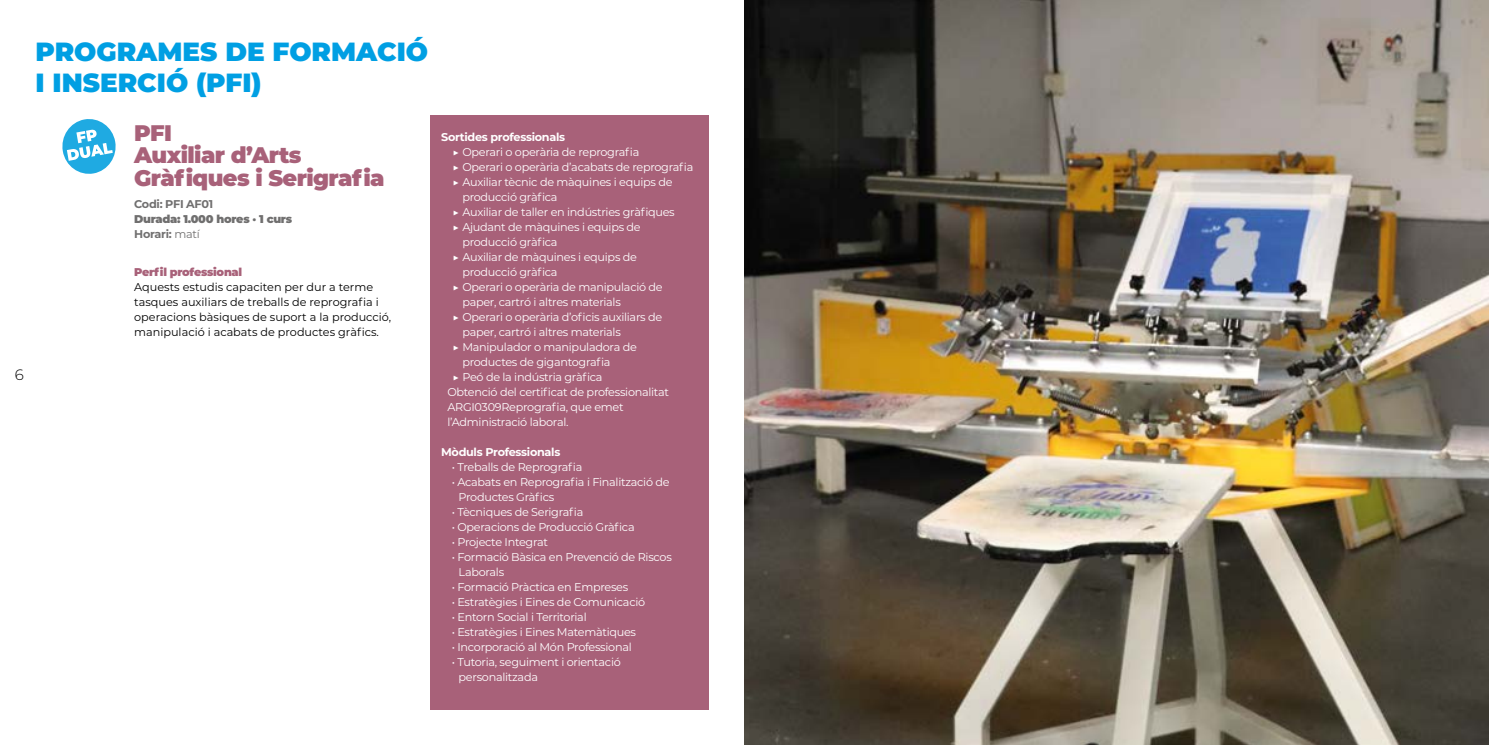
<style>
.page{position:relative;width:1489px;height:745px;background:#fff}
.page>*{position:absolute;margin:0;border:0;box-sizing:border-box;transform-origin:0 0}
.t1{font:900 26.25px/31.5px "Montserrat";color:#009fe3}
.t2{font:900 22.5px/22.5px "Montserrat";letter-spacing:-.025em;color:#a86179}
.t3{font:300 15px "Montserrat";color:#000}
.t4{font:11.25px/15px "Montserrat";letter-spacing:-.025em;color:#fff}
.t5{font:11.25px/15px "Montserrat";color:#000}
.t6{font:700 11.25px "Montserrat";letter-spacing:-.025em;color:#fff}
.t7{font:900 11.25px/15px "Montserrat";letter-spacing:-.025em;color:#706f6f}
.t8{font:900 11.25px "Montserrat";letter-spacing:-.025em;color:#a86179}
.t9{font:700 11.25px "Montserrat";letter-spacing:-.03em;color:#706f6f}
.s1{font-weight:700}
.s2{font-weight:400}
</style>
<div class="page">
<div style="left:430px;top:115px;width:279px;height:594px;background:#a86179"></div>
<img style="left:744px;top:0;width:744px;height:744px">
<svg style="left:62px;top:119px;width:54px;height:55px"></svg>
<h3 class="t3" style="left:15px;top:364px;width:11px">6</h3>
<h1 class="t1" style="left:35px;top:34px;width:394px">PROGRAMES DE FORMACIÓ<br>I INSERCIÓ (PFI)</h1>
<h2 class="t2" style="left:134px;top:120px;width:252px">PFI<br>Auxiliar d’Arts<br>Gràfiques i Serigrafia</h2>
<p class="t9" style="left:134px;top:195px;width:80px">Codi: PFI AF01</p>
<p class="t7" style="left:134px;top:210px;width:159px">Durada: 1.000 hores · 1 curs<br><span class="s1">Horari:</span> <span class="s2">matí</span></p>
<p class="t8" style="left:134px;top:263px;width:109px">Perfil professional</p>
<p class="t5" style="left:134px;top:279px;width:258px">Aquests estudis capaciten per dur a terme tasques auxiliars de treballs de reprografia i operacions bàsiques de suport a la producció, manipulació i acabats de productes gràfics.</p>
<p class="t6" style="left:441px;top:128px;width:126px">Sortides professionals</p>
<p class="t4" style="left:452px;top:144px;width:188px">▶ Operari o operària de reprografia</p>
<p class="t4" style="left:452px;top:159px;width:242px">▶ Operari o operària d’acabats de reprografia</p>
<p class="t4" style="left:452px;top:174px;width:221px">▶ Auxiliar tècnic de màquines i equips de</p>
<p class="t4" style="left:462px;top:189px;width:97px">producció gràfica</p>
<p class="t4" style="left:452px;top:204px;width:224px">▶ Auxiliar de taller en indústries gràfiques</p>
<p class="t4" style="left:452px;top:219px;width:190px">▶ Ajudant de màquines i equips de</p>
<p class="t4" style="left:462px;top:234px;width:97px">producció gràfica</p>
<p class="t4" style="left:452px;top:249px;width:186px">▶ Auxiliar de màquines i equips de</p>
<p class="t4" style="left:462px;top:264px;width:97px">producció gràfica</p>
<p class="t4" style="left:452px;top:279px;width:212px">▶ Operari o operària de manipulació de</p>
<p class="t4" style="left:462px;top:294px;width:160px">paper, cartró i altres materials</p>
<p class="t4" style="left:452px;top:309px;width:211px">▶ Operari o operària d’oficis auxiliars de</p>
<p class="t4" style="left:462px;top:323px;width:160px">paper, cartró i altres materials</p>
<p class="t4" style="left:452px;top:338px;width:186px">▶ Manipulador o manipuladora de</p>
<p class="t4" style="left:462px;top:353px;width:150px">productes de gigantografia</p>
<p class="t4" style="left:452px;top:368px;width:152px">▶ Peó de la indústria gràfica</p>
<p class="t4" style="left:447px;top:383px;width:223px">Obtenció del certificat de professionalitat</p>
<p class="t4" style="left:447px;top:398px;width:178px">ARGI0309Reprografia, que emet</p>
<p class="t4" style="left:447px;top:413px;width:123px">l’Administració laboral.</p>
<p class="t6" style="left:441px;top:443px;width:121px">Mòduls Professionals</p>
<p class="t4" style="left:452px;top:458px;width:132px">• Treballs de Reprografia</p>
<p class="t4" style="left:458px;top:473px;width:212px;text-indent:-7px">• Acabats en Reprografia i Finalització de<br>Productes Gràfics</p>
<p class="t4" style="left:452px;top:503px;width:133px">• Tècniques de Serigrafia</p>
<p class="t4" style="left:452px;top:518px;width:184px">• Operacions de Producció Gràfica</p>
<p class="t4" style="left:452px;top:533px;width:98px">• Projecte Integrat</p>
<p class="t4" style="left:458px;top:548px;width:215px;text-indent:-7px">• Formació Bàsica en Prevenció de Riscos<br>Laborals</p>
<p class="t4" style="left:452px;top:578px;width:178px">• Formació Pràctica en Empreses</p>
<p class="t4" style="left:452px;top:593px;width:195px">• Estratègies i Eines de Comunicació</p>
<p class="t4" style="left:452px;top:608px;width:136px">• Entorn Social i Territorial</p>
<p class="t4" style="left:452px;top:623px;width:186px">• Estratègies i Eines Matemàtiques</p>
<p class="t4" style="left:452px;top:638px;width:181px">• Incorporació al Món Professional</p>
<p class="t4" style="left:458px;top:653px;width:164px;text-indent:-7px">• Tutoria, seguiment i orientació personalitzada</p>
</div>
